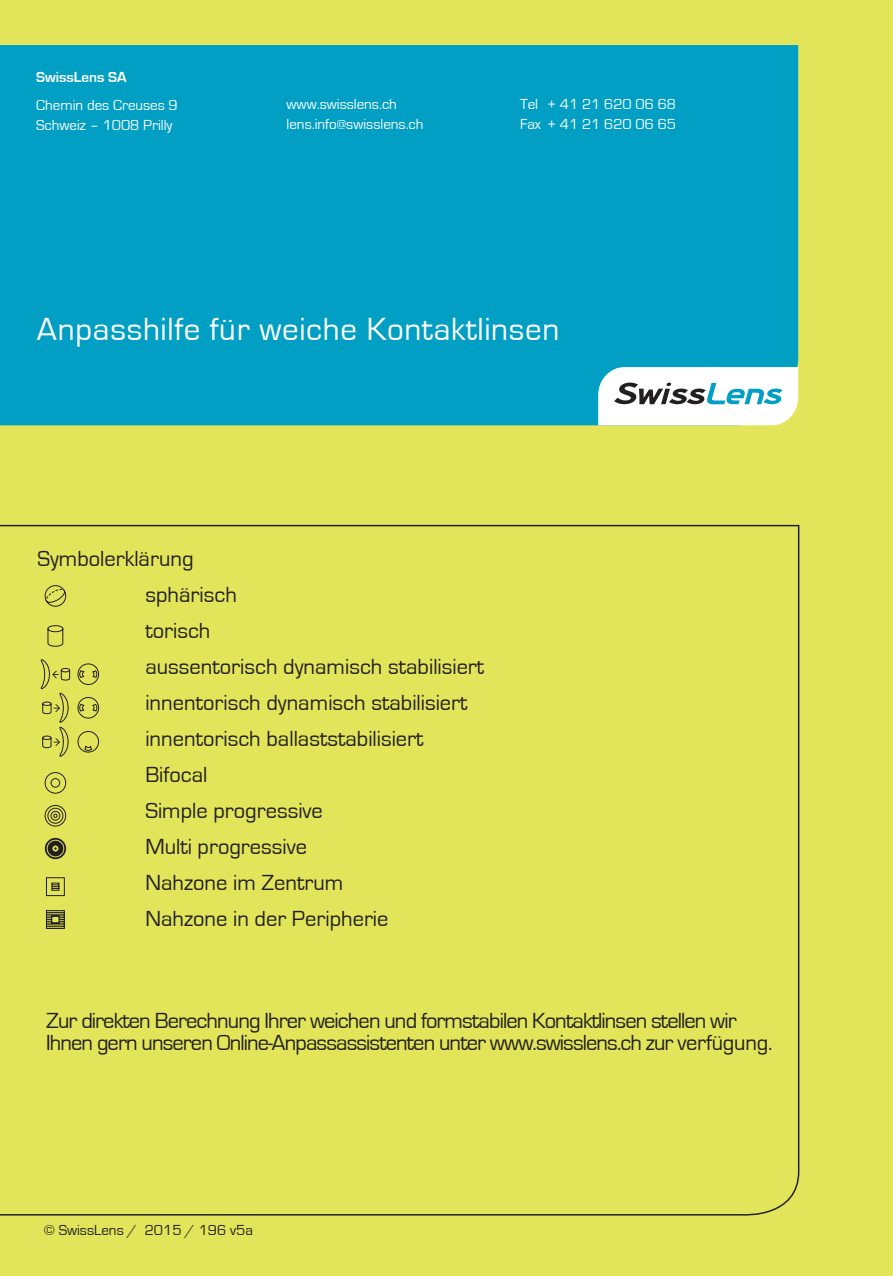
<style>
.page{position:relative;width:893px;height:1276px;background:#e2e55a}
.page>*{position:absolute;margin:0;border:0;box-sizing:border-box;transform-origin:0 0}
.t1{font:33px "Eurostile";letter-spacing:.02em;color:#fff}
.t2{font:22.5px/36px "Eurostile";color:#231f20}
.t3{font:22.5px/22.5px "Eurostile";letter-spacing:-.04em;color:#231f20}
.t4{font:15px/19.5px "Eurostile";color:#fff}
.t5{font:15px "Eurostile";color:#231f20}
.t6{font:700 15px "Eurostile";color:#fff}
</style>
<div class="page">
<div style="left:0;top:45px;width:799px;height:380px;background:#009fc3"></div>
<svg style="left:598px;top:367px;width:200px;height:58px;background:#dce7e8"></svg>
<svg style="left:0;top:524px;width:800px;height:692px"></svg>
<svg style="left:44px;top:585px;width:22px;height:22px"></svg>
<svg style="left:44px;top:772px;width:22px;height:22px"></svg>
<svg style="left:44px;top:804px;width:22px;height:23px"></svg>
<svg style="left:77px;top:696px;width:22px;height:23px"></svg>
<svg style="left:77px;top:731px;width:22px;height:22px"></svg>
<svg style="left:46px;top:877px;width:19px;height:19px"></svg>
<svg style="left:46px;top:910px;width:19px;height:19px"></svg>
<svg style="left:39px;top:659px;width:31px;height:98px"></svg>
<svg style="left:77px;top:663px;width:22px;height:22px"></svg>
<svg style="left:47px;top:625px;width:17px;height:22px"></svg>
<div style="left:48px;top:840px;width:15px;height:16px;border:5px solid #231f20;border-radius:50%"></div>
<div style="left:45px;top:838px;width:21px;height:21px;border:2px solid #231f20;border-radius:50%"></div>
<p class="t6" style="left:36px;top:69px;width:92px">SwissLens SA</p>
<p class="t4" style="left:36px;top:96px;width:143px">Chemin des Creuses 9<br>Schweiz – 1008 Prilly</p>
<p class="t4" style="left:287px;top:95px;width:139px">www.swisslens.ch lens.info@swisslens.ch</p>
<p class="t4" style="left:520px;top:95px;width:158px">Tel + 41 21 620 06 68<br>Fax + 41 21 620 06 65</p>
<h1 class="t1" style="left:37px;top:311px;width:524px">Anpasshilfe für weiche Kontaktlinsen</h1>
<p class="t2" style="left:145px;top:541px;width:340px;text-indent:-108px">Symbolerklärung<br>sphärisch<br>torisch<br>aussentorisch dynamisch stabilisiert innentorisch dynamisch stabilisiert innentorisch ballaststabilisiert<br>Bifocal<br>Simple progressive<br>Multi progressive<br>Nahzone im Zentrum<br>Nahzone in der Peripherie</p>
<p class="t3" style="left:46px;top:1009px;width:728px">Zur direkten Berechnung Ihrer weichen und formstabilen Kontaktlinsen stellen wir<br>Ihnen gern unseren Online-Anpassassistenten unter www.swisslens.ch zur verfügung.</p>
<p class="t5" style="left:44px;top:1222px;width:211px">© SwissLens / 2015 / 196 v5a</p>
</div>
